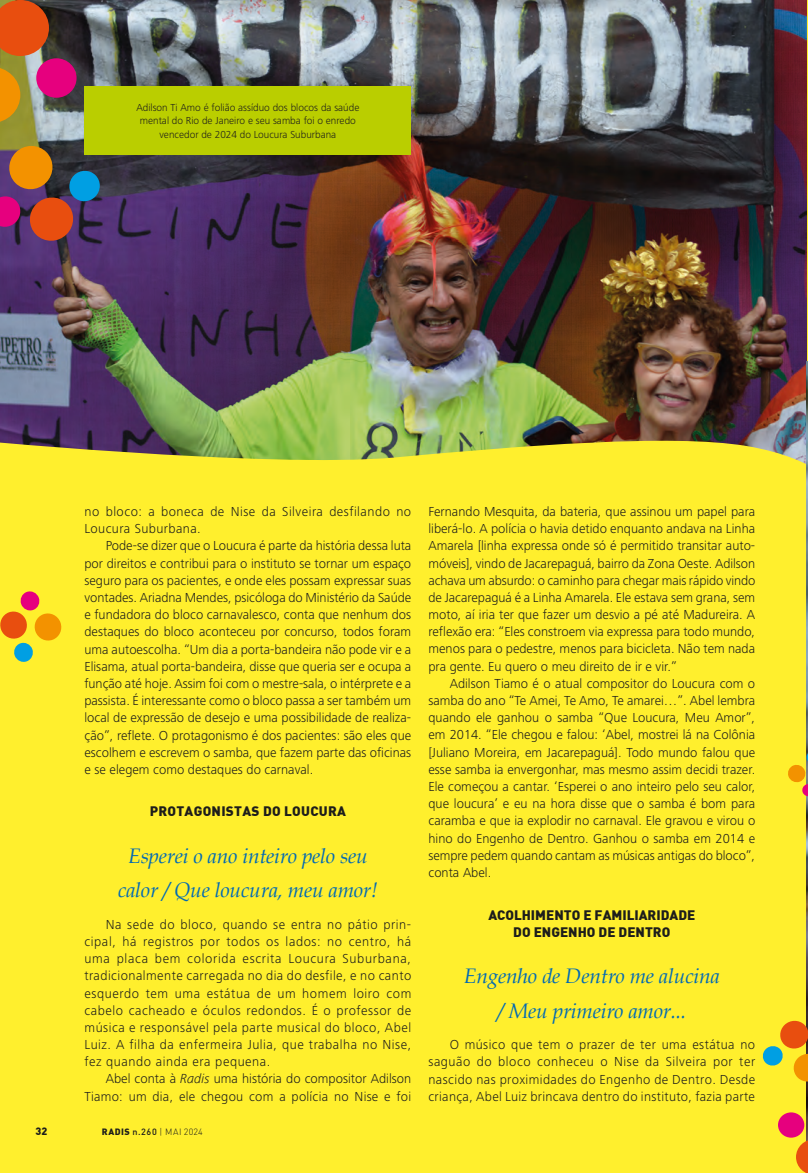
<style>
.page{position:relative;width:808px;height:1173px;background:#fff}
.page>*{position:absolute;margin:0;border:0;box-sizing:border-box;transform-origin:0 0}
.Blocos_Carnaval_Mental{font:italic 21px/34.3px "Book Antiqua";letter-spacing:-.01em;color:#0069b4;text-align:center}
.Corpo_de_texto{font:300 13.5px/17.2px "Frutiger Next LT";letter-spacing:.01em;color:#1d1d1b;text-align:justify}
.Corpo_de_texto-2{font:300 13.5px/17.2px "Frutiger Next LT";letter-spacing:.035em;color:#1d1d1b}
.Título_H6___Entretitulo{font:900 13.5px/17.2px "DIN";color:#1d1d1b;text-align:center}
.Título_H6___Entretitulo-2{font:900 13.5px "DIN";letter-spacing:.02em;color:#1d1d1b}
.Fotos_-_Legenda_40_anos{font:300 10.5px/13.5px "Frutiger Next LT";color:#1d1d1b;text-align:center}
.t1{font:900 10.5px "DIN";color:#1d1d1b}
.t2{font:300 9px "DIN";letter-spacing:.02em;color:#1d1d1b}
.s1{font-style:italic}
.s2{font-weight:900}
.s3{font-weight:500}
</style>
<div class="page">
<div style="left:0;top:0;width:808px;height:1172px;background:#ffef2d"></div>
<img style="left:0;top:0;width:806px;height:433px">
<img style="left:0;top:433px;width:806px;height:31px">
<img style="left:806px;top:361px;width:2px;height:777px">
<svg style="left:807px;top:361px;width:1px;height:112px"></svg>
<svg style="left:0;top:67px;width:20px;height:56px"></svg>
<div style="left:36px;top:58px;width:41px;height:40px;background:#e6007e;border-radius:50%"></div>
<svg style="left:0;top:144px;width:101px;height:99px;background:#7a4b4b"></svg>
<svg style="left:0;top:591px;width:62px;height:71px"></svg>
<div style="left:778px;top:1112px;width:26px;height:25px;background:#e6007e;border-radius:50%"></div>
<svg style="left:762px;top:1019px;width:46px;height:63px"></svg>
<svg style="left:788px;top:750px;width:20px;height:47px"></svg>
<div style="left:84px;top:86px;width:327px;height:69px;background:#bace00"></div>
<svg style="left:0;top:0;width:49px;height:56px;background:#d05018"></svg>
<svg style="left:796px;top:1138px;width:12px;height:35px"></svg>
<p class="Fotos_-_Legenda_40_anos" style="left:136px;top:100px;width:224px">Adilson Ti Amo é folião assíduo dos blocos da saúde mental do Rio de Janeiro e seu samba foi o enredo vencedor de 2024 do Loucura Suburbana</p>
<p class="Corpo_de_texto-2" style="left:84px;top:503px;width:328px">no bloco: a boneca de Nise da Silveira desfilando no<br>Loucura Suburbana.</p>
<p class="Corpo_de_texto" style="left:84px;top:537px;width:328px;text-indent:21px">Pode-se dizer que o Loucura é parte da história dessa luta por direitos e contribui para o instituto se tornar um espaço seguro para os pacientes, e onde eles possam expressar suas vontades. Ariadna Mendes, psicóloga do Ministério da Saúde e fundadora do bloco carnavalesco, conta que nenhum dos destaques do bloco aconteceu por concurso, todos foram uma autoescolha. “Um dia a porta-bandeira não pode vir e a Elisama, atual porta-bandeira, disse que queria ser e ocupa a função até hoje. Assim foi com o mestre-sala, o intérprete e a passista. É interessante como o bloco passa a ser também um local de expressão de desejo e uma possibilidade de realiza&shy;ção”, reflete. O protagonismo é dos pacientes: são eles que escolhem e escrevem o samba, que fazem parte das oficinas e se elegem como destaques do carnaval.</p>
<p class="Título_H6___Entretitulo-2" style="left:150px;top:802px;width:198px">PROTAGONISTAS DO LOUCURA</p>
<p class="Blocos_Carnaval_Mental" style="left:118px;top:837px;width:261px">Esperei o ano inteiro pelo seu calor / Que loucura, meu amor!</p>
<p class="Corpo_de_texto" style="left:84px;top:915px;width:328px;text-indent:21px">Na sede do bloco, quando se entra no pátio prin&shy;cipal, há registros por todos os lados: no centro, há uma placa bem colorida escrita Loucura Suburbana, tradicionalmente carregada no dia do desfile, e no canto esquerdo tem uma estátua de um homem loiro com cabelo cacheado e óculos redondos. É o professor de música e responsável pela parte musical do bloco, Abel Luiz. A filha da enfermeira Julia, que trabalha no Nise, fez quando ainda era pequena.</p>
<p class="Corpo_de_texto" style="left:84px;top:1070px;width:328px;text-align:right">Abel conta à <span class="s1">Radis</span> uma história do compositor Adilson<br>Tiamo: um dia, ele chegou com a polícia no Nise e foi</p>
<p class="t1" style="left:35px;top:1123px;width:13px">32</p>
<p class="t2" style="left:102px;top:1125px;width:103px"><span class="s2">RADIS</span> <span class="s3">n.260</span> | MAI 2024</p>
<p class="Corpo_de_texto" style="left:428px;top:503px;width:328px">Fernando Mesquita, da bateria, que assinou um papel para liberá-lo. A polícia o havia detido enquanto andava na Linha Amarela [linha expressa onde só é permitido transitar auto&shy;móveis], vindo de Jacarepaguá, bairro da Zona Oeste. Adilson achava um absurdo: o caminho para chegar mais rápido vindo de Jacarepaguá é a Linha Amarela. Ele estava sem grana, sem moto, aí iria ter que fazer um desvio a pé até Madureira. A reflexão era: “Eles constroem via expressa para todo mundo, menos para o pedestre, menos para bicicleta. Não tem nada pra gente. Eu quero o meu direito de ir e vir.”</p>
<p class="Corpo_de_texto" style="left:428px;top:674px;width:328px;text-indent:21px">Adilson Tiamo é o atual compositor do Loucura com o samba do ano “Te Amei, Te Amo, Te amarei…”. Abel lembra quando ele ganhou o samba “Que Loucura, Meu Amor”, em 2014. “Ele chegou e falou: ‘Abel, mostrei lá na Colônia [Juliano Moreira, em Jacarepaguá]. Todo mundo falou que esse samba ia envergonhar, mas mesmo assim decidi trazer.<br>Ele começou a cantar. ‘Esperei o ano inteiro pelo seu calor, que loucura’ e eu na hora disse que o samba é bom para caramba e que ia explodir no carnaval. Ele gravou e virou o hino do Engenho de Dentro. Ganhou o samba em 2014 e sempre pedem quando cantam as músicas antigas do bloco”, conta Abel.</p>
<p class="Título_H6___Entretitulo" style="left:488px;top:905px;width:208px">ACOLHIMENTO E FAMILIARIDADE<br>DO ENGENHO DE DENTRO</p>
<p class="Blocos_Carnaval_Mental" style="left:463px;top:958px;width:258px">Engenho de Dentro me alucina / Meu primeiro amor...</p>
<p class="Corpo_de_texto" style="left:428px;top:1035px;width:328px;text-indent:21px">O músico que tem o prazer de ter uma estátua no saguão do bloco conheceu o Nise da Silveira por ter nascido nas proximidades do Engenho de Dentro. Desde criança, Abel Luiz brincava dentro do instituto, fazia parte</p>
</div>
